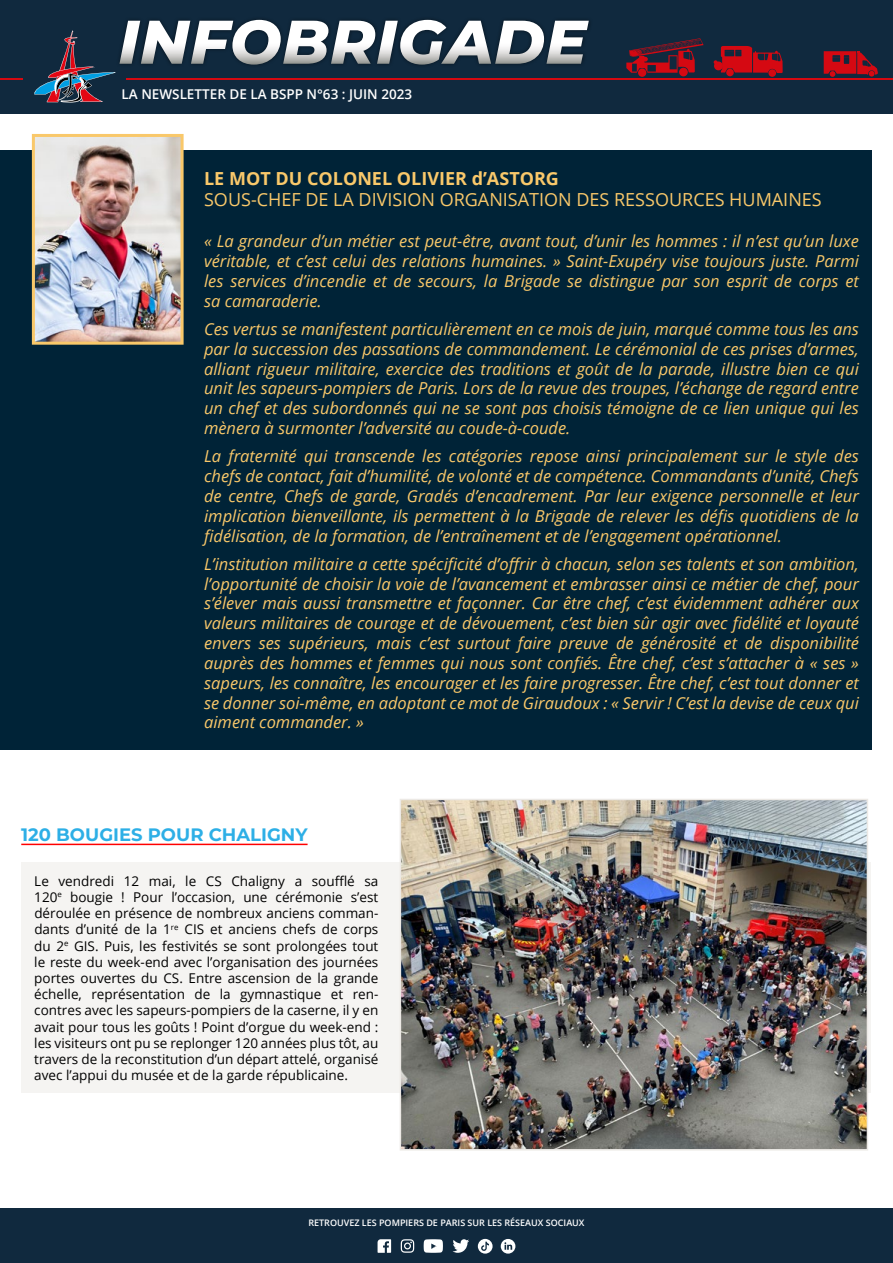
<style>
.page{position:relative;width:893px;height:1263px;background:#fff}
.page>*{position:absolute;margin:0;border:0;box-sizing:border-box;transform-origin:0 0}
.t1{font:italic 800 61.5px "Montserrat";letter-spacing:.01em;color:#fff}
.t2{font:700 18px "Open Sans";color:#f9c86a}
.t3{font:18px "Open Sans";color:#f9c86a}
.t4{font:700 18px "Montserrat";color:#2dafe6}
.t5{font:italic 16.5px/19.8px "Open Sans";color:#f9c86a;text-align:justify}
.t6{font:13.5px/16.2px "Open Sans";color:#000;text-align:justify}
.t7{font:600 13.5px "Open Sans";color:#fff}
.t8{font:600 9px "Open Sans";color:#fff}
</style>
<div class="page">
<div style="left:0;top:150px;width:872px;height:599px;background:#002337"></div>
<img style="left:36px;top:138px;width:144px;height:203px">
<div style="left:32px;top:134px;width:152px;height:211px;border:3px solid #f9c86a"></div>
<div style="left:0;top:0;width:893px;height:114px;background:#10293e"></div>
<svg style="left:34px;top:31px;width:81px;height:72px"></svg>
<hr style="left:127px;top:78px;width:766px;height:2px;background:#d50911">
<hr style="left:0;top:78px;width:23px;height:2px;background:#d50911">
<div style="left:116px;top:16px;width:477px;height:52px;background:#000;opacity:.5"></div>
<svg style="left:824px;top:51px;width:54px;height:26px"></svg>
<svg style="left:714px;top:46px;width:69px;height:31px"></svg>
<svg style="left:626px;top:38px;width:78px;height:39px"></svg>
<div style="left:0;top:1208px;width:893px;height:55px;background:#10293e"></div>
<svg style="left:378px;top:1239px;width:13px;height:14px"></svg>
<svg style="left:401px;top:1239px;width:13px;height:14px"></svg>
<svg style="left:424px;top:1239px;width:45px;height:14px"></svg>
<svg style="left:477px;top:1239px;width:16px;height:14px"></svg>
<svg style="left:501px;top:1239px;width:14px;height:14px"></svg>
<div style="left:22px;top:863px;width:849px;height:230px;background:#f5f4f2"></div>
<img style="left:403px;top:802px;width:462px;height:345px">
<div style="left:400px;top:799px;width:468px;height:351px;border:2px solid #ece9e5"></div>
<hr style="left:21px;top:844px;width:287px;height:1px;background:#f00">
<h1 class="t1" style="left:118px;top:-3px;width:470px">INFOBRIGADE</h1>
<p class="t7" style="left:122px;top:85px;width:292px">LA NEWSLETTER DE LA BSPP N°63 : JUIN 2023</p>
<p class="t7" style="left:322px;top:86px;width:137px">56 NOVEMBRE 2022</p>
<p class="t2" style="left:214px;top:165px;width:346px">e mot du général Joseph Dupré la Tour</p>
<p class="t2" style="left:204px;top:165px;width:356px">LE MOT DU COLONEL OLIVIER d’ASTORG</p>
<p class="t3" style="left:204px;top:187px;width:619px">SOUS-CHEF DE LA DIVISION ORGANISATION DES RESSOURCES HUMAINES</p>
<p class="t5" style="left:204px;top:231px;width:656px">« La grandeur d’un métier est peut-être, avant tout, d’unir les hommes : il n’est qu’un luxe véritable, et c’est celui des relations humaines. » Saint-Exupéry vise toujours juste. Parmi les services d’incendie et de secours, la Brigade se distingue par son esprit de corps et sa camaraderie.</p>
<p class="t5" style="left:204px;top:319px;width:656px">Ces vertus se manifestent particulièrement en ce mois de juin, marqué comme tous les ans par la succession des passations de commandement. Le cérémonial de ces prises d’armes, alliant rigueur militaire, exercice des traditions et goût de la parade, illustre bien ce qui unit les sapeurs-pompiers de Paris. Lors de la revue des troupes, l’échange de regard entre un chef et des subordonnés qui ne se sont pas choisis témoigne de ce lien unique qui les mènera à surmonter l’adversité au coude-à-coude.</p>
<p class="t5" style="left:204px;top:446px;width:656px">La fraternité qui transcende les catégories repose ainsi principalement sur le style des chefs de contact, fait d’humilité, de volonté et de compétence. Commandants d’unité, Chefs de centre, Chefs de garde, Gradés d’encadrement. Par leur exigence personnelle et leur implication bienveillante, ils permettent à la Brigade de relever les défis quotidiens de la fidélisation, de la formation, de l’entraînement et de l’engagement opérationnel.</p>
<p class="t5" style="left:204px;top:553px;width:656px">L’institution militaire a cette spécificité d’offrir à chacun, selon ses talents et son ambition, l’opportunité de choisir la voie de l’avancement et embrasser ainsi ce métier de chef, pour s’élever mais aussi transmettre et façonner. Car être chef, c’est évidemment adhérer aux valeurs militaires de courage et de dévouement, c’est bien sûr agir avec fidélité et loyauté envers ses supérieurs, mais c’est surtout faire preuve de générosité et de disponibilité auprès des hommes et femmes qui nous sont confiés. Être chef, c’est s’attacher à « ses » sapeurs, les connaître, les encourager et les faire progresser. Être chef, c’est tout donner et se donner soi-même, en adoptant ce mot de Giraudoux : « Servir ! C’est la devise de ceux qui aiment commander. »</p>
<p class="t4" style="left:21px;top:822px;width:288px">120 BOUGIES POUR CHALIGNY</p>
<p class="t6" style="left:34px;top:872px;width:346px">Le vendredi 12 mai, le CS Chaligny a soufflé sa 120<sup>e</sup> bougie ! Pour l’occasion, une cérémonie s’est déroulée en présence de nombreux anciens comman&shy;dants d’unité de la 1<sup>re</sup> CIS et anciens chefs de corps du 2<sup>e</sup> GIS. Puis, les festivités se sont prolongées tout le reste du week-end avec l’organisation des journées portes ouvertes du CS. Entre ascension de la grande échelle, représentation de la gymnastique et ren&shy;contres avec les sapeurs-pompiers de la caserne, il y en avait pour tous les goûts ! Point d’orgue du week-end : les visiteurs ont pu se replonger 120 années plus tôt, au travers de la reconstitution d’un départ attelé, organisé avec l’appui du musée et de la garde républicaine.</p>
<p class="t8" style="left:308px;top:1217px;width:278px">RETROUVEZ LES POMPIERS DE PARIS SUR LES RÉSEAUX SOCIAUX</p>
</div>
